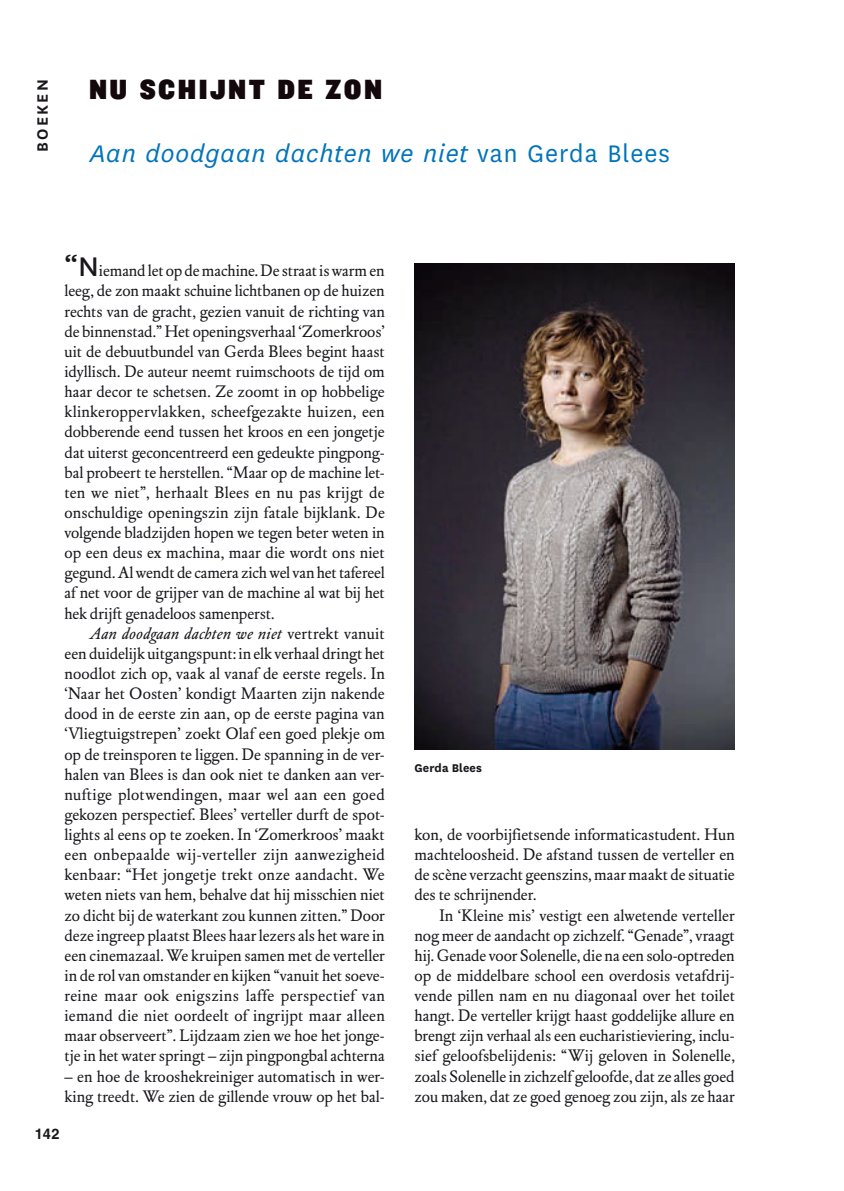
<style>
.page{position:relative;width:844px;height:1191px;background:#fff}
.page>*{position:absolute;margin:0;border:0;box-sizing:border-box;transform-origin:0 0}
.t1{font:28.88px "Knockout HTF91 Ultmt Middlewt";letter-spacing:.11em;color:#13080b;scale:.95 1}
.t2{font:italic 28px "National";letter-spacing:.03em;color:#0074bb}
.t3{font:600 17.5px "National";letter-spacing:.12em;color:#1a171c}
.t4{font:16.45px/20.1px "DTL Elzevir ST";color:#1a171c;text-align:justify}
.t5{font:italic 16.28px "DTL Elzevir ST";letter-spacing:.02em;color:#1a171c}
.t6{font:700 14.7px "Helvetica LT Std";color:#1a171c}
.t7{font:700 13.12px "National";letter-spacing:.01em;color:#1a171c}
.s1{font-style:normal}
.s2{font-family:"National";font-size:31.5px}
.s3{font-style:normal;font-size:16.45px}
</style>
<div class="page">
<img style="left:414px;top:263px;width:320px;height:486px">
<p class="t3" style="left:30px;top:152px;width:74px;rotate:-90deg">BOEKEN</p>
<h1 class="t1" style="left:89px;top:73px;width:309px">NU SCHIJNT DE ZON</h1>
<h2 class="t2" style="left:89px;top:136px;width:582px">Aan doodgaan dachten we niet <span class="s1">van Gerda Blees</span></h2>
<p class="t4" style="left:64px;top:261px;width:322px"><span class="s2">“N</span>iemand let op de machine. De straat is warm en leeg, de zon maakt schuine lichtbanen op de huizen rechts van de gracht, gezien vanuit de richting van de binnenstad.” Het openingsverhaal ‘Zomerkroos’ uit de debuutbundel van Gerda Blees begint haast idyllisch. De auteur neemt ruimschoots de tijd om haar decor te schetsen. Ze zoomt in op hobbelige klinkeroppervlakken, scheefgezakte huizen, een dobberende eend tussen het kroos en een jongetje dat uiterst geconcentreerd een gedeukte pingpong&shy;bal probeert te herstellen. “Maar op de machine let&shy;ten we niet”, herhaalt Blees en nu pas krijgt de onschuldige openingszin zijn fatale bijklank. De volgende bladzijden hopen we tegen beter weten in op een deus ex machina, maar die wordt ons niet gegund. Al wendt de camera zich wel van het tafereel af net voor de grijper van de machine al wat bij het hek drijft genadeloos samenperst.</p>
<p class="t5" style="left:89px;top:623px;width:297px">Aan doodgaan dachten we niet <span class="s3">vertrekt vanuit</span></p>
<p class="t4" style="left:64px;top:643px;width:322px">een duidelijk uitgangspunt: in elk verhaal dringt het noodlot zich op, vaak al vanaf de eerste regels. In ‘Naar het Oosten’ kondigt Maarten zijn nakende dood in de eerste zin aan, op de eerste pagina van ‘Vliegtuigstrepen’ zoekt Olaf een goed plekje om op de treinsporen te liggen. De spanning in de ver&shy;halen van Blees is dan ook niet te danken aan ver&shy;nuftige plotwendingen, maar wel aan een goed gekozen perspectief. Blees’ verteller durft de spot&shy;lights al eens op te zoeken. In ‘Zomerkroos’ maakt een onbepaalde wij-verteller zijn aanwezigheid kenbaar: “Het jongetje trekt onze aandacht. We weten niets van hem, behalve dat hij misschien niet zo dicht bij de waterkant zou kunnen zitten.” Door deze ingreep plaatst Blees haar lezers als het ware in een cinemazaal. We kruipen samen met de verteller in de rol van omstander en kijken “vanuit het soeve&shy;reine maar ook enigszins laffe perspectief van iemand die niet oordeelt of ingrijpt maar alleen maar observeert”. Lijdzaam zien we hoe het jonge&shy;tje in het water springt – zijn pingpongbal achterna</p>
<p class="t4" style="left:64px;top:1066px;width:321px">– en hoe de krooshekreiniger automatisch in wer&shy;king treedt. We zien de gillende vrouw op het bal-</p>
<p class="t7" style="left:414px;top:758px;width:69px">Gerda Blees</p>
<p class="t4" style="left:414px;top:824px;width:322px">kon, de voorbijfietsende informaticastudent. Hun machteloosheid. De afstand tussen de verteller en de scène verzacht geenszins, maar maakt de situatie des te schrijnender.</p>
<p class="t4" style="left:414px;top:905px;width:322px;text-indent:25px">In ‘Kleine mis’ vestigt een alwetende verteller nog meer de aandacht op zichzelf. “Genade”, vraagt hij. Genade voor Solenelle, die na een solo-optreden op de middelbare school een overdosis vetafdrij&shy;vende pillen nam en nu diagonaal over het toilet hangt. De verteller krijgt haast goddelijke allure en brengt zijn verhaal als een eucharistieviering, inclu&shy;sief geloofsbelijdenis: “Wij geloven in Solenelle, zoals Solenelle in zichzelf geloofde, dat ze alles goed zou maken, dat ze goed genoeg zou zijn, als ze haar</p>
<p class="t6" style="left:35px;top:1124px;width:26px">142</p>
</div>
